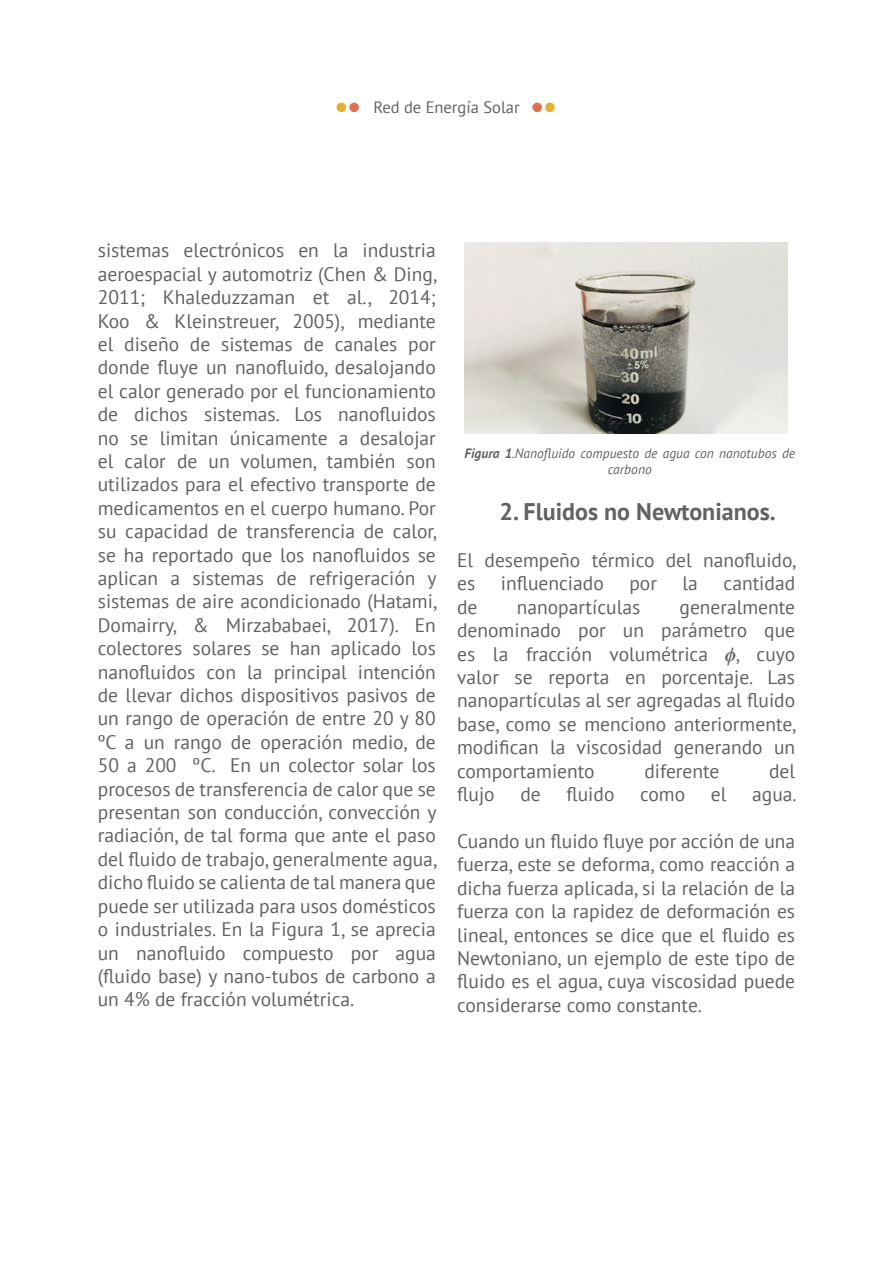
<style>
.page{position:relative;width:893px;height:1263px;background:#fff}
.page>*{position:absolute;margin:0;border:0;box-sizing:border-box;transform-origin:0 0}
.t1{font:700 24px "PT Sans";color:#636262}
.t2{font:19.5px/23.4px "PT Sans";color:#636262;text-align:justify}
.t3{font:16.5px "PT Sans";color:#636262}
.t4{font:italic 13.5px/16.2px "PT Sans";color:#636262;text-align:center}
.s1{font-weight:700}
.s2{font-family:"Times New Roman";font-weight:700;font-style:italic}
</style>
<div class="page">
<div style="left:337px;top:103px;width:9px;height:9px;background:#e9b030;border-radius:50%"></div>
<div style="left:545px;top:103px;width:10px;height:9px;background:#e9b030;border-radius:50%"></div>
<div style="left:349px;top:103px;width:10px;height:9px;background:#dc734e;border-radius:50%"></div>
<div style="left:532px;top:103px;width:10px;height:9px;background:#dc734e;border-radius:50%"></div>
<img style="left:465px;top:242px;width:323px;height:192px">
<p class="t3" style="left:373px;top:96px;width:148px">Red de Energía Solar</p>
<p class="t2" style="left:98px;top:238px;width:341px">sistemas electrónicos en la industria aeroespacial y automotriz (Chen &amp; Ding, 2011; Khaleduzzaman et al., 2014; Koo &amp; Kleinstreuer, 2005), mediante el diseño de sistemas de canales por donde fluye un nanofluido, desalojando el calor generado por el funcionamiento de dichos sistemas. Los nanofluidos no se limitan únicamente a desalojar el calor de un volumen, también son utilizados para el efectivo transporte de medicamentos en el cuerpo humano. Por su capacidad de transferencia de calor, se ha reportado que los nanofluidos se aplican a sistemas de refrigeración y sistemas de aire acondicionado (Hatami, Domairry, &amp; Mirzababaei, 2017). En colectores solares se han aplicado los nanofluidos con la principal intención de llevar dichos dispositivos pasivos de un rango de operación de entre 20 y 80 ºC a un rango de operación medio, de 50 a 200 ºC. En un colector solar los procesos de transferencia de calor que se presentan son conducción, convección y radiación, de tal forma que ante el paso del fluido de trabajo, generalmente agua, dicho fluido se calienta de tal manera que puede ser utilizada para usos domésticos o industriales. En la Figura 1, se aprecia un nanofluido compuesto por agua (fluido base) y nano-tubos de carbono a un 4% de fracción volumétrica.</p>
<p class="t4" style="left:465px;top:445px;width:332px"><span class="s1">Figura 1</span>.Nanofluido compuesto de agua con nanotubos de carbono</p>
<p class="t1" style="left:500px;top:496px;width:278px">2. Fluidos no Newtonianos.</p>
<p class="t2" style="left:457px;top:548px;width:341px">El desempeño térmico del nanofluido, es</p>
<p class="t2" style="left:501px;top:571px;width:104px">influenciado</p>
<p class="t2" style="left:629px;top:571px;width:29px">por</p>
<p class="t2" style="left:683px;top:571px;width:17px">la</p>
<p class="t2" style="left:723px;top:571px;width:73px">cantidad</p>
<p class="t2" style="left:457px;top:595px;width:22px">de</p>
<p class="t2" style="left:517px;top:595px;width:125px">nanopartículas</p>
<p class="t2" style="left:457px;top:595px;width:341px;text-indent:222px">generalmente denominado por un parámetro que es la fracción volumétrica <span class="s2">ϕ</span>, cuyo valor se reporta en porcentaje. Las nanopartículas al ser agregadas al fluido base, como se menciono anteriormente, modifican la viscosidad generando un</p>
<p class="t2" style="left:457px;top:759px;width:139px">comportamiento</p>
<p class="t2" style="left:644px;top:759px;width:77px">diferente</p>
<p class="t2" style="left:769px;top:759px;width:28px">del</p>
<p class="t2" style="left:457px;top:782px;width:39px">flujo</p>
<p class="t2" style="left:520px;top:782px;width:22px">de</p>
<p class="t2" style="left:566px;top:782px;width:50px">fluido</p>
<p class="t2" style="left:640px;top:782px;width:47px">como</p>
<p class="t2" style="left:711px;top:782px;width:17px">el</p>
<p class="t2" style="left:752px;top:782px;width:46px">agua.</p>
<p class="t2" style="left:457px;top:829px;width:340px">Cuando un fluido fluye por acción de una fuerza, este se deforma, como reacción a dicha fuerza aplicada, si la relación de la fuerza con la rapidez de deformación es lineal, entonces se dice que el fluido es Newtoniano, un ejemplo de este tipo de fluido es el agua, cuya viscosidad puede considerarse como constante.</p>
</div>
